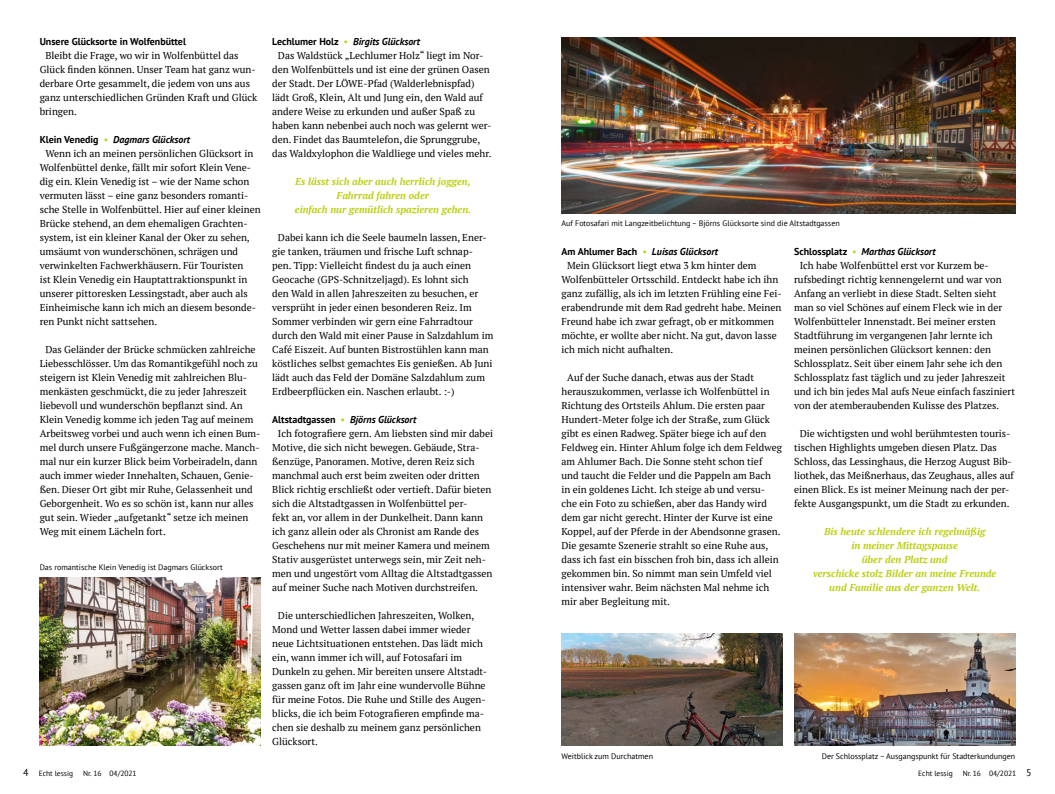
<style>
.page{position:relative;width:1055px;height:794px;background:#fff}
.page>*{position:absolute;margin:0;border:0;box-sizing:border-box;transform-origin:0 0}
.t1{font:10px/14px "PT Serif";color:#000}
.t2{font:italic 700 10px/14px "PT Serif";color:#bccf16;text-align:center}
.t3{font:italic 700 10px "PT Sans";color:#000}
.t4{font:700 10px "PT Sans";color:#000}
.t5{font:10px "PT Sans";color:#000}
.t6{font:8px "PT Sans";color:#000}
.t7{font:7.5px "PT Sans";color:#000}
.s1{font-style:normal}
.s2{font-family:"PT Serif";font-weight:400;font-style:normal;color:#bccf16}
.s3{font-size:10px}
</style>
<div class="page">
<img style="left:40px;top:577px;width:221px;height:169px">
<img style="left:561px;top:37px;width:454px;height:176px">
<img style="left:561px;top:633px;width:221px;height:113px">
<img style="left:794px;top:633px;width:221px;height:113px">
<p class="t4" style="left:40px;top:35px;width:148px">Unsere Glücksorte in Wolfenbüttel</p>
<p class="t1" style="left:40px;top:48px;width:219px;text-indent:6px">Bleibt die Frage, wo wir in Wolfenbüttel das Glück finden können. Unser Team hat ganz wun&shy;derbare Orte gesammelt, die jedem von uns aus ganz unterschiedlichen Gründen Kraft und Glück bringen.</p>
<p class="t3" style="left:40px;top:133px;width:152px"><span class="s1">Klein Venedig</span> <span class="s2">•</span> Dagmars Glücksort</p>
<p class="t1" style="left:40px;top:146px;width:222px;text-indent:6px">Wenn ich an meinen persönlichen Glücksort in Wolfenbüttel denke, fällt mir sofort Klein Vene&shy;dig ein. Klein Venedig ist – wie der Name schon vermuten lässt – eine ganz besonders romanti&shy;sche Stelle in Wolfenbüttel. Hier auf einer kleinen Brücke stehend, an dem ehemaligen Grachten&shy;system, ist ein kleiner Kanal der Oker zu sehen, umsäumt von wunderschönen, schrägen und verwinkelten Fachwerkhäusern. Für Touristen<br>ist Klein Venedig ein Hauptattraktionspunkt in unserer pittoresken Lessingstadt, aber auch als Einheimische kann ich mich an diesem besonde&shy;ren Punkt nicht sattsehen.</p>
<p class="t1" style="left:40px;top:342px;width:222px;text-indent:6px">Das Geländer der Brücke schmücken zahlreiche Liebesschlösser. Um das Romantikgefühl noch zu steigern ist Klein Venedig mit zahlreichen Blu&shy;menkästen geschmückt, die zu jeder Jahreszeit liebevoll und wunderschön bepflanzt sind. An Klein Venedig komme ich jeden Tag auf meinem Arbeitsweg vorbei und auch wenn ich einen Bum&shy;mel durch unsere Fußgängerzone mache. Manch&shy;mal nur ein kurzer Blick beim Vorbeiradeln, dann auch immer wieder Innehalten, Schauen, Genie&shy;ßen. Dieser Ort gibt mir Ruhe, Gelassenheit und Geborgenheit. Wo es so schön ist, kann nur alles gut sein. Wieder „aufgetankt“ setze ich meinen Weg mit einem Lächeln fort.</p>
<p class="t6" style="left:40px;top:562px;width:184px">Das romantische Klein Venedig ist Dagmars Glücksort</p>
<p class="t3" style="left:272px;top:35px;width:149px"><span class="s1">Lechlumer Holz</span> <span class="s2">•</span> Birgits Glücksort</p>
<p class="t1" style="left:272px;top:48px;width:221px;text-indent:6px">Das Waldstück „Lechlumer Holz“ liegt im Nor&shy;den Wolfenbüttels und ist eine der grünen Oasen der Stadt. Der LÖWE-Pfad (Walderlebnispfad) lädt Groß, Klein, Alt und Jung ein, den Wald auf andere Weise zu erkunden und außer Spaß zu haben kann nebenbei auch noch was gelernt wer&shy;den. Findet das Baumtelefon, die Sprunggrube, das Waldxylophon die Waldliege und vieles mehr.</p>
<p class="t2" style="left:295px;top:174px;width:178px">Es lässt sich aber auch herrlich joggen,<br>Fahrrad fahren oder<br>einfach nur gemütlich spazieren gehen.</p>
<p class="t1" style="left:272px;top:230px;width:222px;text-indent:6px">Dabei kann ich die Seele baumeln lassen, Ener&shy;gie tanken, träumen und frische Luft schnap&shy;pen. Tipp: Vielleicht findest du ja auch einen Geocache (GPS-Schnitzeljagd). Es lohnt sich<br>den Wald in allen Jahreszeiten zu besuchen, er versprüht in jeder einen besonderen Reiz. Im Sommer verbinden wir gern eine Fahrradtour durch den Wald mit einer Pause in Salzdahlum im Café Eiszeit. Auf bunten Bistrostühlen kann man köstliches selbst gemachtes Eis genießen. Ab Juni lädt auch das Feld der Domäne Salzdahlum zum Erdbeerpflücken ein. Naschen erlaubt. :-)</p>
<p class="t3" style="left:272px;top:413px;width:145px"><span class="s1">Altstadtgassen</span> <span class="s2">•</span> Björns Glücksort</p>
<p class="t1" style="left:272px;top:426px;width:222px;text-indent:6px">Ich fotografiere gern. Am liebsten sind mir dabei Motive, die sich nicht bewegen. Gebäude, Stra&shy;ßenzüge, Panoramen. Motive, deren Reiz sich manchmal auch erst beim zweiten oder dritten Blick richtig erschließt oder vertieft. Dafür bieten sich die Altstadtgassen in Wolfenbüttel per-<br>fekt an, vor allem in der Dunkelheit. Dann kann ich ganz allein oder als Chronist am Rande des Geschehens nur mit meiner Kamera und meinem Stativ ausgerüstet unterwegs sein, mir Zeit neh&shy;men und ungestört vom Alltag die Altstadtgassen auf meiner Suche nach Motiven durchstreifen.</p>
<p class="t1" style="left:272px;top:608px;width:216px;text-indent:6px">Die unterschiedlichen Jahreszeiten, Wolken, Mond und Wetter lassen dabei immer wieder neue Lichtsituationen entstehen. Das lädt mich ein, wann immer ich will, auf Fotosafari im Dunkeln zu gehen. Mir bereiten unsere Altstadt&shy;gassen ganz oft im Jahr eine wundervolle Bühne für meine Fotos. Die Ruhe und Stille des Augen&shy;blicks, die ich beim Fotografieren empfinde ma&shy;chen sie deshalb zu meinem ganz persönlichen Glücksort.</p>
<p class="t6" style="left:561px;top:218px;width:280px">Auf Fotosafari mit Langzeitbelichtung – Björns Glücksorte sind die Altstadtgassen</p>
<p class="t3" style="left:794px;top:245px;width:143px"><span class="s1">Schlossplatz</span> <span class="s2">•</span> Marthas Glücksort</p>
<p class="t1" style="left:794px;top:258px;width:223px;text-indent:6px">Ich habe Wolfenbüttel erst vor Kurzem be&shy;rufsbedingt richtig kennengelernt und war von Anfang an verliebt in diese Stadt. Selten sieht man so viel Schönes auf einem Fleck wie in der Wolfenbütteler Innenstadt. Bei meiner ersten Stadtführung im vergangenen Jahr lernte ich meinen persönlichen Glücksort kennen: den Schlossplatz. Seit über einem Jahr sehe ich den Schlossplatz fast täglich und zu jeder Jahreszeit und ich bin jedes Mal aufs Neue einfach fasziniert von der atemberaubenden Kulisse des Platzes.</p>
<p class="t1" style="left:794px;top:426px;width:221px;text-indent:6px">Die wichtigsten und wohl berühmtesten touris&shy;tischen Highlights umgeben diesen Platz. Das Schloss, das Lessinghaus, die Herzog August Bib&shy;liothek, das Meißnerhaus, das Zeughaus, alles auf einen Blick. Es ist meiner Meinung nach der per&shy;fekte Ausgangspunkt, um die Stadt zu erkunden.</p>
<p class="t2" style="left:813px;top:524px;width:185px">Bis heute schlendere ich regelmäßig<br>in meiner Mittagspause<br>über den Platz und<br>verschicke stolz Bilder an meine Freunde und Familie aus der ganzen Welt.</p>
<p class="t3" style="left:561px;top:245px;width:158px"><span class="s1">Am Ahlumer Bach</span> <span class="s2">•</span> Luisas Glücksort</p>
<p class="t1" style="left:561px;top:258px;width:222px;text-indent:6px">Mein Glücksort liegt etwa 3 km hinter dem Wolfenbütteler Ortsschild. Entdeckt habe ich ihn ganz zufällig, als ich im letzten Frühling eine Fei&shy;erabendrunde mit dem Rad gedreht habe. Meinen Freund habe ich zwar gefragt, ob er mitkommen möchte, er wollte aber nicht. Na gut, davon lasse ich mich nicht aufhalten.</p>
<p class="t1" style="left:561px;top:370px;width:222px;text-indent:6px">Auf der Suche danach, etwas aus der Stadt herauszukommen, verlasse ich Wolfenbüttel in Richtung des Ortsteils Ahlum. Die ersten paar Hundert-Meter folge ich der Straße, zum Glück gibt es einen Radweg. Später biege ich auf den Feldweg ein. Hinter Ahlum folge ich dem Feldweg am Ahlumer Bach. Die Sonne steht schon tief und taucht die Felder und die Pappeln am Bach in ein goldenes Licht. Ich steige ab und versu&shy;che ein Foto zu schießen, aber das Handy wird dem gar nicht gerecht. Hinter der Kurve ist eine Koppel, auf der Pferde in der Abendsonne grasen.<br>Die gesamte Szenerie strahlt so eine Ruhe aus, dass ich fast ein bisschen froh bin, dass ich allein gekommen bin. So nimmt man sein Umfeld viel intensiver wahr. Beim nächsten Mal nehme ich mir aber Begleitung mit.</p>
<p class="t6" style="left:561px;top:751px;width:93px">Weitblick zum Durchatmen</p>
<p class="t6" style="left:821px;top:751px;width:195px">Der Schlossplatz – Ausgangspunkt für Stadterkundungen</p>
<p class="t5" style="left:23px;top:765px;width:7px">4</p>
<p class="t7" style="left:39px;top:768px;width:36px">Echt lessig</p>
<p class="t7" style="left:83px;top:768px;width:55px">Nr. 16 04/2021</p>
<p class="t7" style="left:918px;top:768px;width:36px">Echt lessig</p>
<p class="t7" style="left:962px;top:768px;width:70px">Nr. 16 04/2021 <span class="s3">5</span></p>
</div>
